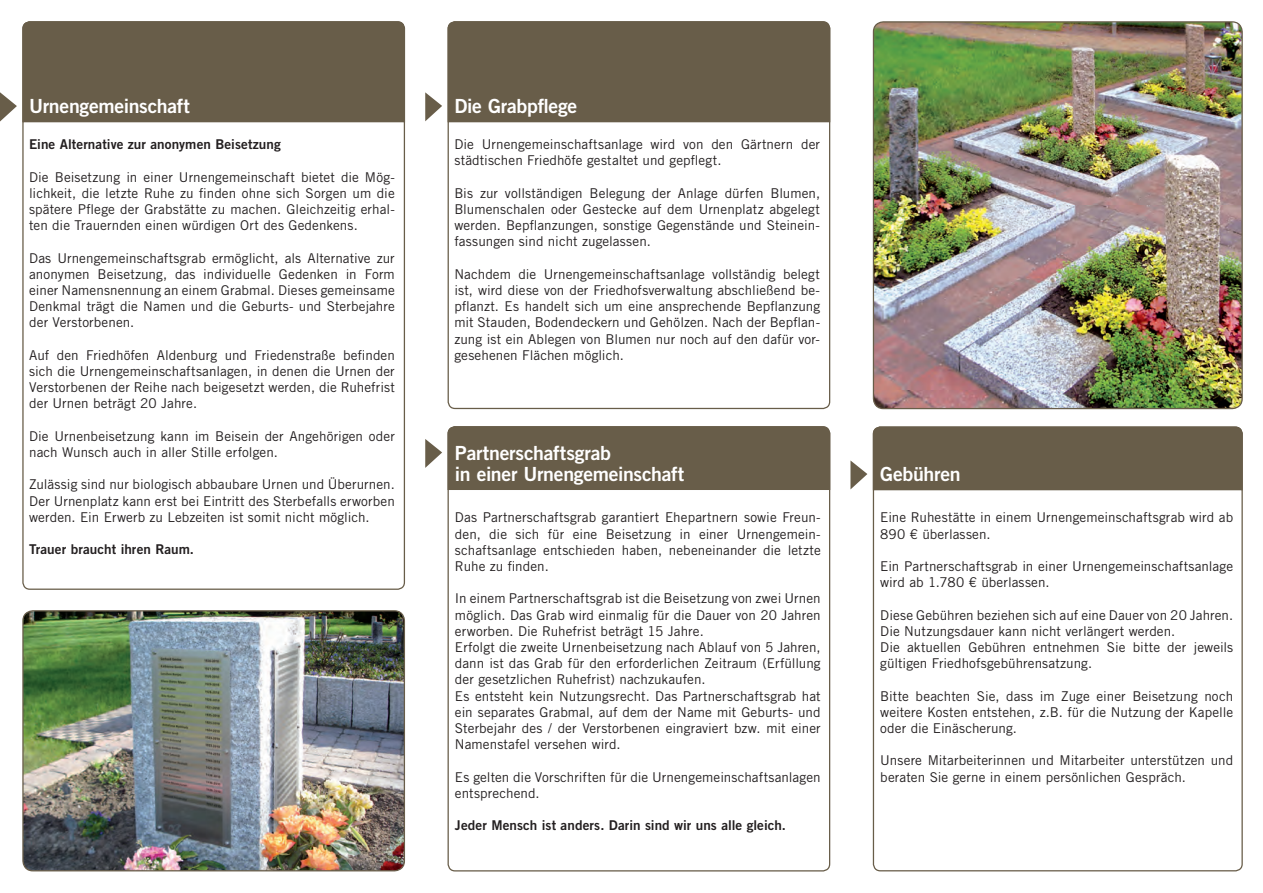
<style>
.page{position:relative;width:1263px;height:893px;background:#fff}
.page>*{position:absolute;margin:0;border:0;box-sizing:border-box;transform-origin:0 0}
.t1{font:19.5px/21px "Trade Gothic LT Std Bd 2";letter-spacing:-.015em;color:#fff}
.t2{font:13.5px/16.2px "Trade Gothic LT Std";letter-spacing:.005em;color:#231f20}
.t3{font:13.5px "Trade Gothic LT Std Bd 2";letter-spacing:.005em;color:#231f20}
</style>
<div class="page">
<svg style="left:425px;top:21px;width:406px;height:103px;background:#716755"></svg>
<svg style="left:0;top:21px;width:406px;height:103px;background:#716754"></svg>
<img style="left:873px;top:22px;width:369px;height:387px">
<div style="left:873px;top:21px;width:370px;height:388px;border:1px solid #685d49;border-radius:10px"></div>
<img style="left:23px;top:611px;width:381px;height:260px">
<div style="left:22px;top:610px;width:383px;height:261px;border:1px solid #685d49;border-radius:10px"></div>
<svg style="left:850px;top:426px;width:393px;height:66px;background:#746957"></svg>
<div style="left:425px;top:426px;width:406px;height:65px;background:#685d49"></div>
<h1 class="t1" style="left:29px;top:95px;width:162px">Urnengemeinschaft</h1>
<p class="t3" style="left:29px;top:136px;width:253px">Eine Alternative zur anonymen Beisetzung</p>
<p class="t2" style="left:29px;top:169px;width:367px;text-align:justify">Die Beisetzung in einer Urnengemeinschaft bietet die Mög&shy;lichkeit, die letzte Ruhe zu finden ohne sich Sorgen um die spätere Pflege der Grabstätte zu machen. Gleichzeitig erhal&shy;ten die Trauernden einen würdigen Ort des Gedenkens.</p>
<p class="t2" style="left:29px;top:250px;width:367px;text-align:justify">Das Urnengemeinschaftsgrab ermöglicht, als Alternative zur anonymen Beisetzung, das individuelle Gedenken in Form einer Namensnennung an einem Grabmal. Dieses gemeinsame Denkmal trägt die Namen und die Geburts- und Sterbejahre der Verstorbenen.</p>
<p class="t2" style="left:29px;top:347px;width:367px;text-align:justify">Auf den Friedhöfen Aldenburg und Friedenstraße befinden sich die Urnengemeinschaftsanlagen, in denen die Urnen der Verstorbenen der Reihe nach beigesetzt werden, die Ruhefrist der Urnen beträgt 20 Jahre.</p>
<p class="t2" style="left:29px;top:428px;width:367px">Die Urnenbeisetzung kann im Beisein der Angehörigen oder nach Wunsch auch in aller Stille erfolgen.</p>
<p class="t2" style="left:29px;top:476px;width:367px;text-align:justify">Zulässig sind nur biologisch abbaubare Urnen und Überurnen.<br>Der Urnenplatz kann erst bei Eintritt des Sterbefalls erworben werden. Ein Erwerb zu Lebzeiten ist somit nicht möglich.</p>
<p class="t3" style="left:29px;top:541px;width:166px">Trauer braucht ihren Raum.</p>
<h1 class="t1" style="left:454px;top:95px;width:124px">Die Grabpflege</h1>
<p class="t2" style="left:454px;top:136px;width:367px">Die Urnengemeinschaftsanlage wird von den Gärtnern der städtischen Friedhöfe gestaltet und gepflegt.</p>
<p class="t2" style="left:454px;top:185px;width:367px;text-align:justify">Bis zur vollständigen Belegung der Anlage dürfen Blumen, Blumenschalen oder Gestecke auf dem Urnenplatz abgelegt werden. Bepflanzungen, sonstige Gegenstände und Steinein&shy;fassungen sind nicht zugelassen.</p>
<p class="t2" style="left:454px;top:266px;width:367px;text-align:justify">Nachdem die Urnengemeinschaftsanlage vollständig belegt ist, wird diese von der Friedhofsverwaltung abschließend be&shy;pflanzt. Es handelt sich um eine ansprechende Bepflanzung mit Stauden, Bodendeckern und Gehölzen. Nach der Bepflan&shy;zung ist ein Ablegen von Blumen nur noch auf den dafür vor&shy;gesehenen Flächen möglich.</p>
<h1 class="t1" style="left:455px;top:442px;width:231px">Partnerschaftsgrab<br>in einer Urnengemeinschaft</h1>
<p class="t2" style="left:455px;top:509px;width:367px;text-align:justify">Das Partnerschaftsgrab garantiert Ehepartnern sowie Freun&shy;den, die sich für eine Beisetzung in einer Urnengemein&shy;schaftsanlage entschieden haben, nebeneinander die letzte Ruhe zu finden.</p>
<p class="t2" style="left:455px;top:590px;width:367px">In einem Partnerschaftsgrab ist die Beisetzung von zwei Urnen möglich. Das Grab wird einmalig für die Dauer von 20 Jahren erworben. Die Ruhefrist beträgt 15 Jahre.<br>Erfolgt die zweite Urnenbeisetzung nach Ablauf von 5 Jahren, dann ist das Grab für den erforderlichen Zeitraum (Erfüllung der gesetzlichen Ruhefrist) nachzukaufen.<br>Es entsteht kein Nutzungsrecht. Das Partnerschaftsgrab hat ein separates Grabmal, auf dem der Name mit Geburts- und Sterbejahr des / der Verstorbenen eingraviert bzw. mit einer Namenstafel versehen wird.</p>
<p class="t2" style="left:455px;top:768px;width:367px">Es gelten die Vorschriften für die Urnengemeinschaftsanlagen entsprechend.</p>
<p class="t3" style="left:455px;top:817px;width:333px">Jeder Mensch ist anders. Darin sind wir uns alle gleich.</p>
<h1 class="t1" style="left:880px;top:463px;width:82px">Gebühren</h1>
<p class="t2" style="left:880px;top:509px;width:354px">Eine Ruhestätte in einem Urnengemeinschaftsgrab wird ab<br>890 € überlassen.</p>
<p class="t2" style="left:880px;top:558px;width:354px">Ein Partnerschaftsgrab in einer Urnengemeinschaftsanlage wird ab 1.780 € überlassen.</p>
<p class="t2" style="left:880px;top:606px;width:354px">Diese Gebühren beziehen sich auf eine Dauer von 20 Jahren.<br>Die Nutzungsdauer kann nicht verlängert werden.<br>Die aktuellen Gebühren entnehmen Sie bitte der jeweils gültigen Friedhofsgebührensatzung.</p>
<p class="t2" style="left:880px;top:687px;width:354px;text-align:justify">Bitte beachten Sie, dass im Zuge einer Beisetzung noch weitere Kosten entstehen, z.B. für die Nutzung der Kapelle oder die Einäscherung.</p>
<p class="t2" style="left:880px;top:752px;width:354px">Unsere Mitarbeiterinnen und Mitarbeiter unterstützen und beraten Sie gerne in einem persönlichen Gespräch.</p>
</div>
